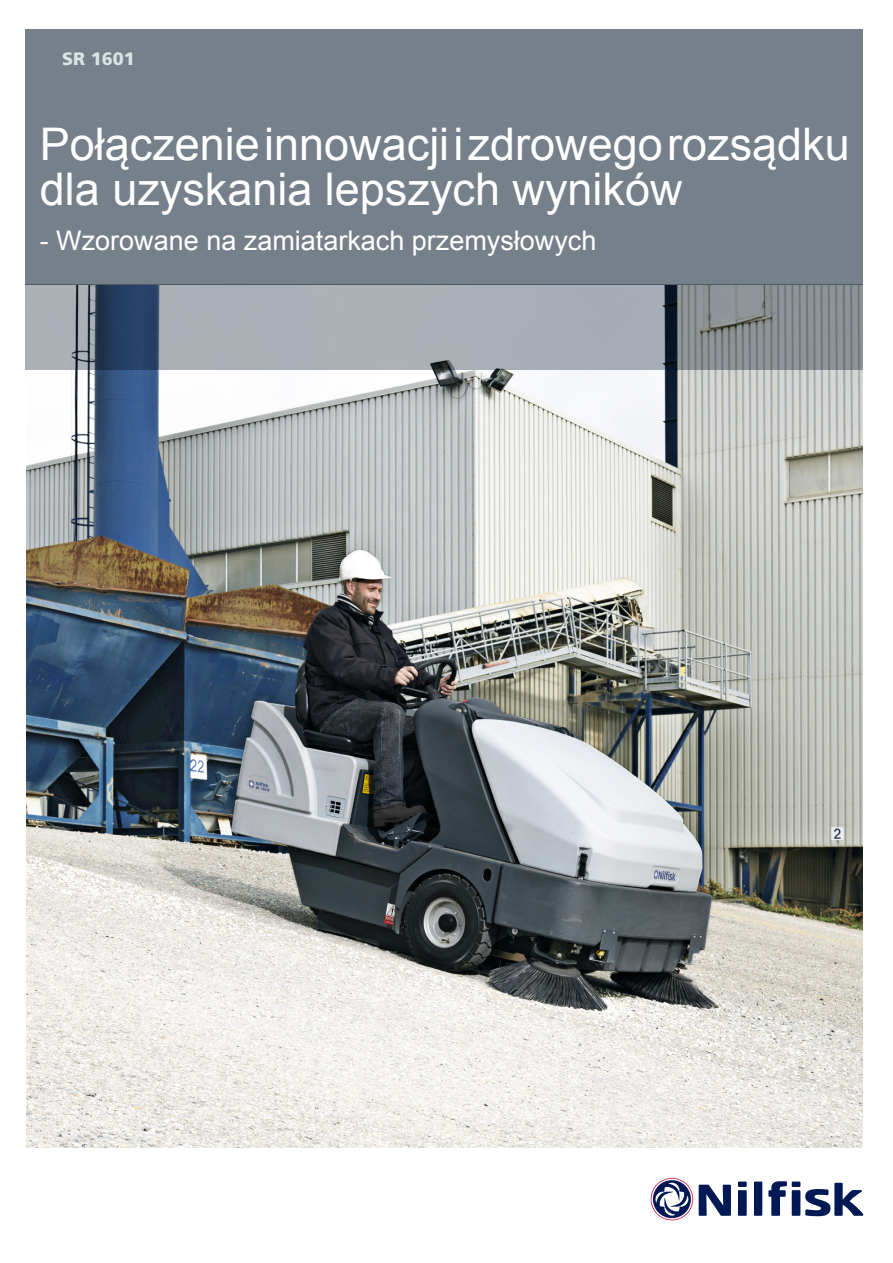
<style>
.page{position:relative;width:893px;height:1263px;background:#fff}
.page>*{position:absolute;margin:0;border:0;box-sizing:border-box;transform-origin:0 0}
.t1{font:45px/45px "Arial";color:#fff}
.t2{font:27px "Arial";color:#fff}
.t3{font:900 18px "Frutiger LT Std";color:#dae3e4}
</style>
<div class="page">
<img style="left:26px;top:370px;width:837px;height:777px">
<div style="left:26px;top:30px;width:837px;height:255px;background:#75808a"></div>
<svg style="left:26px;top:285px;width:837px;height:85px;background:#939ba3"></svg>
<div style="left:754px;top:1181px;width:8px;height:35px;background:#001954"></div>
<svg style="left:699px;top:1185px;width:32px;height:31px"></svg>
<div style="left:738px;top:1190px;width:9px;height:26px;background:#001954"></div>
<div style="left:792px;top:1190px;width:8px;height:26px;background:#001954"></div>
<div style="left:738px;top:1181px;width:9px;height:6px;background:#001954"></div>
<div style="left:792px;top:1181px;width:8px;height:6px;background:#001954"></div>
<svg style="left:768px;top:1181px;width:19px;height:35px"></svg>
<svg style="left:805px;top:1183px;width:58px;height:33px"></svg>
<svg style="left:651px;top:1178px;width:42px;height:42px"></svg>
<p class="t3" style="left:62px;top:48px;width:74px">SR 1601</p>
<p class="t1" style="left:40px;top:122px;width:811px">Połączenie innowacji i zdrowego rozsądku dla uzyskania lepszych wyników</p>
<p class="t2" style="left:40px;top:222px;width:558px">- Wzorowane na zamiatarkach przemysłowych</p>
</div>
